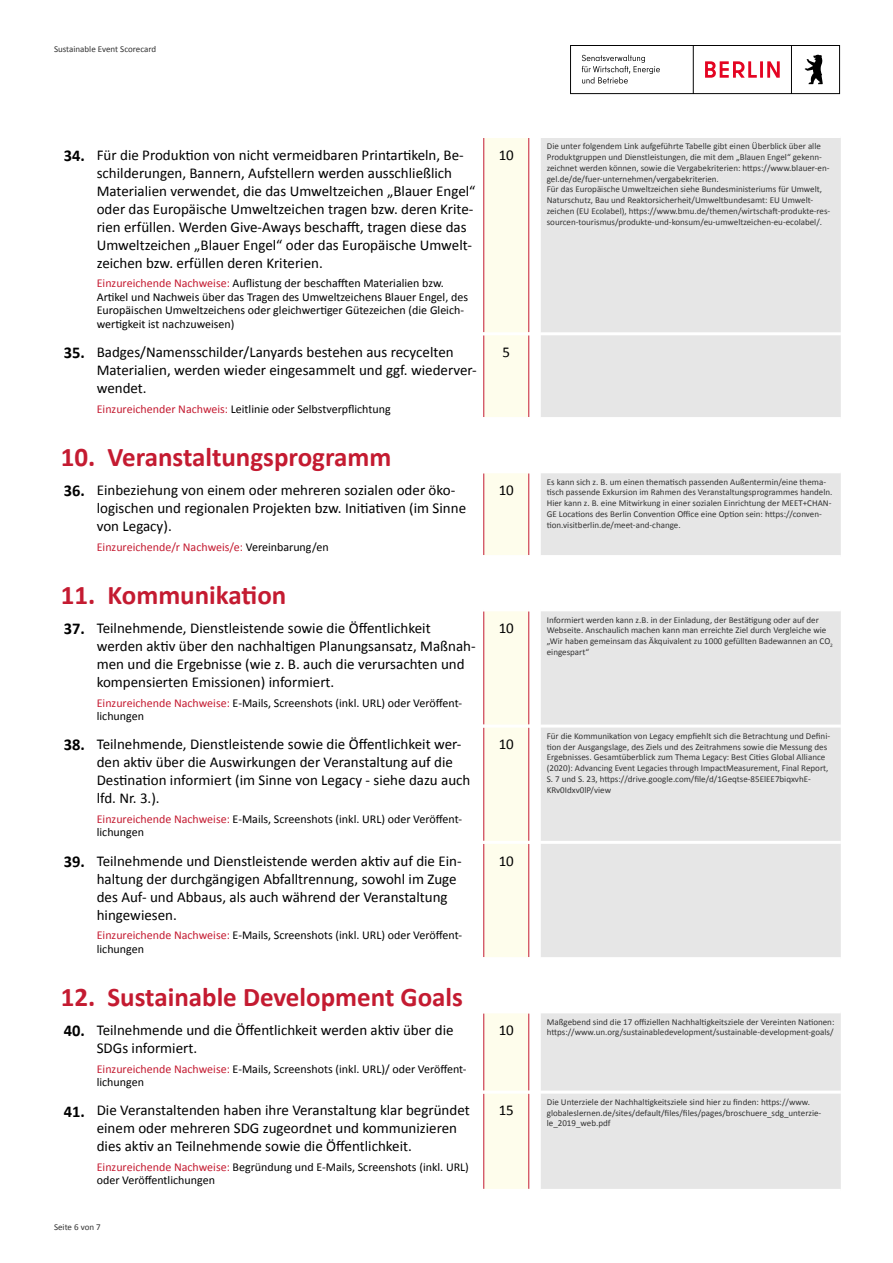
<style>
.page{position:relative;width:893px;height:1263px;background:#fff}
.page>*{position:absolute;margin:0;border:0;box-sizing:border-box;transform-origin:0 0}
.Ü1{font:700 27px "Calibri";color:#c41b31}
.Nummer{font:700 16.5px "Calibri";color:#000}
.Punkte{font:15px/18px "Calibri";color:#000}
.Nachweis{font:12px/13.5px "Calibri";color:#000}
.Nachweis-2{font:12px "Calibri";color:#c41b31}
.Hinweise{font:9px/10.8px "Calibri";color:#333}
.s1{color:#c41b31}
.s2{color:#000}
</style>
<div class="page">
<svg style="left:570px;top:45px;width:270px;height:49px"></svg>
<svg style="left:484px;top:138px;width:44px;height:1051px;fill:#fefdec"></svg>
<svg style="left:541px;top:138px;width:300px;height:1051px;background:#e9e9e9"></svg>
<hr style="left:483px;top:138px;width:1px;height:194px;background:#c41b31">
<hr style="left:528px;top:138px;width:1px;height:194px;background:#c41b31">
<hr style="left:483px;top:335px;width:1px;height:82px;background:#c41b31">
<hr style="left:528px;top:335px;width:1px;height:82px;background:#c41b31">
<hr style="left:483px;top:473px;width:1px;height:82px;background:#c41b31">
<hr style="left:528px;top:473px;width:1px;height:82px;background:#c41b31">
<hr style="left:483px;top:611px;width:1px;height:114px;background:#c41b31">
<hr style="left:528px;top:611px;width:1px;height:114px;background:#c41b31">
<hr style="left:483px;top:728px;width:1px;height:113px;background:#c41b31">
<hr style="left:528px;top:728px;width:1px;height:113px;background:#c41b31">
<hr style="left:483px;top:844px;width:1px;height:113px;background:#c41b31">
<hr style="left:528px;top:844px;width:1px;height:113px;background:#c41b31">
<hr style="left:483px;top:1013px;width:1px;height:78px;background:#c41b31">
<hr style="left:528px;top:1013px;width:1px;height:78px;background:#c41b31">
<hr style="left:483px;top:1094px;width:1px;height:95px;background:#c41b31">
<hr style="left:528px;top:1094px;width:1px;height:95px;background:#c41b31">
<hr style="left:484px;top:332px;width:45px;height:3px;background:#fff">
<hr style="left:541px;top:332px;width:300px;height:3px;background:#fff">
<hr style="left:484px;top:417px;width:45px;height:3px;background:#fff">
<hr style="left:541px;top:417px;width:300px;height:3px;background:#fff">
<hr style="left:484px;top:470px;width:45px;height:3px;background:#fff">
<hr style="left:541px;top:470px;width:300px;height:3px;background:#fff">
<hr style="left:484px;top:555px;width:45px;height:3px;background:#fff">
<hr style="left:541px;top:555px;width:300px;height:3px;background:#fff">
<hr style="left:484px;top:608px;width:45px;height:3px;background:#fff">
<hr style="left:541px;top:608px;width:300px;height:3px;background:#fff">
<hr style="left:484px;top:725px;width:45px;height:3px;background:#fff">
<hr style="left:541px;top:725px;width:300px;height:3px;background:#fff">
<hr style="left:484px;top:841px;width:45px;height:3px;background:#fff">
<hr style="left:541px;top:841px;width:300px;height:3px;background:#fff">
<hr style="left:484px;top:957px;width:45px;height:3px;background:#fff">
<hr style="left:541px;top:957px;width:300px;height:3px;background:#fff">
<hr style="left:484px;top:1010px;width:45px;height:3px;background:#fff">
<hr style="left:541px;top:1010px;width:300px;height:3px;background:#fff">
<hr style="left:484px;top:1091px;width:45px;height:3px;background:#fff">
<hr style="left:541px;top:1091px;width:300px;height:3px;background:#fff">
<p class="Hinweise" style="left:54px;top:43px;width:104px">Sustainable Event Scorecard</p>
<p class="Nummer" style="left:64px;top:144px;width:23px">34.</p>
<p class="Punkte" style="left:97px;top:145px;width:380px">Für die Produktion von nicht vermeidbaren Printartikeln, Be&shy;schilderungen, Bannern, Aufstellern werden ausschließlich Materialien verwendet, die das Umweltzeichen „Blauer Engel“ oder das Europäische Umweltzeichen tragen bzw. deren Krite&shy;rien erfüllen. Werden Give-Aways beschafft, tragen diese das Umweltzeichen „Blauer Engel“ oder das Europäische Umwelt&shy;zeichen bzw. erfüllen deren Kriterien.</p>
<p class="Nachweis" style="left:97px;top:276px;width:373px"><span class="s1">Einzureichende Nachweise:</span> Auflistung der beschafften Materialien bzw.<br>Artikel und Nachweis über das Tragen des Umweltzeichens Blauer Engel, des Europäischen Umweltzeichens oder gleichwertiger Gütezeichen (die Gleich&shy;wertigkeit ist nachzuweisen)</p>
<p class="Nummer" style="left:64px;top:341px;width:23px">35.</p>
<p class="Punkte" style="left:97px;top:343px;width:382px">Badges/Namensschilder/Lanyards bestehen aus recycelten<br>Materialien, werden wieder eingesammelt und ggf. wiederver&shy;wendet.</p>
<p class="Nachweis" style="left:97px;top:401px;width:295px"><span class="s1">Einzureichender Nachweis:</span> Leitlinie oder Selbstverpflichtung</p>
<p class="Ü1" style="left:61px;top:438px;width:332px">10. Veranstaltungsprogramm</p>
<p class="Nummer" style="left:64px;top:479px;width:23px">36.</p>
<p class="Punkte" style="left:97px;top:481px;width:371px">Einbeziehung von einem oder mehreren sozialen oder öko&shy;logischen und regionalen Projekten bzw. Initiativen (im Sinne von Legacy).</p>
<p class="Nachweis-2" style="left:97px;top:538px;width:233px">Einzureichende/r Nachweis/e: <span class="s2">Vereinbarung/en</span></p>
<p class="Ü1" style="left:61px;top:576px;width:227px">11. Kommunikation</p>
<p class="Nummer" style="left:64px;top:617px;width:23px">37.</p>
<p class="Punkte" style="left:97px;top:619px;width:380px">Teilnehmende, Dienstleistende sowie die Öffentlichkeit werden aktiv über den nachhaltigen Planungsansatz, Maßnah&shy;men und die Ergebnisse (wie z. B. auch die verursachten und kompensierten Emissionen) informiert.</p>
<p class="Nachweis" style="left:97px;top:695px;width:367px"><span class="s1">Einzureichende Nachweise:</span> E-Mails, Screenshots (inkl. URL) oder Veröffent&shy;lichungen</p>
<p class="Nummer" style="left:64px;top:733px;width:23px">38.</p>
<p class="Punkte" style="left:97px;top:735px;width:375px">Teilnehmende, Dienstleistende sowie die Öffentlichkeit wer&shy;den aktiv über die Auswirkungen der Veranstaltung auf die Destination informiert (im Sinne von Legacy - siehe dazu auch lfd. Nr. 3.).</p>
<p class="Nachweis" style="left:97px;top:812px;width:367px"><span class="s1">Einzureichende Nachweise:</span> E-Mails, Screenshots (inkl. URL) oder Veröffent&shy;lichungen</p>
<p class="Nummer" style="left:64px;top:849px;width:23px">39.</p>
<p class="Punkte" style="left:97px;top:851px;width:366px">Teilnehmende und Dienstleistende werden aktiv auf die Ein&shy;haltung der durchgängigen Abfalltrennung, sowohl im Zuge des Auf- und Abbaus, als auch während der Veranstaltung hingewiesen.</p>
<p class="Nachweis" style="left:97px;top:928px;width:367px"><span class="s1">Einzureichende Nachweise:</span> E-Mails, Screenshots (inkl. URL) oder Veröffent&shy;lichungen</p>
<p class="Ü1" style="left:61px;top:978px;width:404px">12. Sustainable Development Goals</p>
<p class="Nummer" style="left:64px;top:1019px;width:23px">40.</p>
<p class="Punkte" style="left:97px;top:1021px;width:358px">Teilnehmende und die Öffentlichkeit werden aktiv über die<br>SDGs informiert.</p>
<p class="Nachweis" style="left:97px;top:1061px;width:371px"><span class="s1">Einzureichende Nachweise:</span> E-Mails, Screenshots (inkl. URL)/ oder Veröffent&shy;lichungen</p>
<p class="Nummer" style="left:64px;top:1099px;width:23px">41.</p>
<p class="Punkte" style="left:97px;top:1101px;width:374px">Die Veranstaltenden haben ihre Veranstaltung klar begründet einem oder mehreren SDG zugeordnet und kommunizieren dies aktiv an Teilnehmende sowie die Öffentlichkeit.</p>
<p class="Nachweis" style="left:97px;top:1160px;width:374px"><span class="s1">Einzureichende Nachweise:</span> Begründung und E-Mails, Screenshots (inkl. URL) oder Veröffentlichungen</p>
<p class="Hinweise" style="left:54px;top:1221px;width:48px">Seite 6 von 7</p>
<p class="Punkte" style="left:499px;top:145px;width:17px">10</p>
<p class="Hinweise" style="left:547px;top:141px;width:285px">Die unter folgendem Link aufgeführte Tabelle gibt einen Überblick über alle Produktgruppen und Dienstleistungen, die mit dem „Blauen Engel“ gekenn&shy;zeichnet werden können, sowie die Vergabekriterien: https://www.blauer-en&shy;gel.de/de/fuer-unternehmen/vergabekriterien.<br>Für das Europäische Umweltzeichen siehe Bundesministeriums für Umwelt, Naturschutz, Bau und Reaktorsicherheit/Umweltbundesamt: EU Umwelt&shy;zeichen (EU Ecolabel), https://www.bmu.de/themen/wirtschaft-produkte-res&shy;sourcen-tourismus/produkte-und-konsum/eu-umweltzeichen-eu-ecolabel/.</p>
<p class="Punkte" style="left:502px;top:343px;width:9px">5</p>
<p class="Punkte" style="left:499px;top:481px;width:17px">10</p>
<p class="Hinweise" style="left:547px;top:476px;width:287px">Es kann sich z. B. um einen thematisch passenden Außentermin/eine thema&shy;tisch passende Exkursion im Rahmen des Veranstaltungsprogrammes handeln.<br>Hier kann z. B. eine Mitwirkung in einer sozialen Einrichtung der MEET+CHAN-GE Locations des Berlin Convention Office eine Option sein: https://conven&shy;tion.visitberlin.de/meet-and-change.</p>
<p class="Punkte" style="left:499px;top:619px;width:17px">10</p>
<p class="Hinweise" style="left:547px;top:614px;width:288px">Informiert werden kann z.B. in der Einladung, der Bestätigung oder auf der Webseite. Anschaulich machen kann man erreichte Ziel durch Vergleiche wie „Wir haben gemeinsam das Äkquivalent zu 1000 gefüllten Badewannen an CO<sub>2 </sub>eingespart“</p>
<p class="Punkte" style="left:499px;top:735px;width:17px">10</p>
<p class="Hinweise" style="left:547px;top:730px;width:285px">Für die Kommunikation von Legacy empfiehlt sich die Betrachtung und Defini&shy;tion der Ausgangslage, des Ziels und des Zeitrahmens sowie die Messung des Ergebnisses. Gesamtüberblick zum Thema Legacy: Best Cities Global Alliance (2020): Advancing Event Legacies through ImpactMeasurement, Final Report, S. 7 und S. 23, https://drive.google.com/file/d/1Geqtse-85ElEE7biqxvhE-KRv0Idxv0lP/view</p>
<p class="Punkte" style="left:499px;top:851px;width:17px">10</p>
<p class="Punkte" style="left:499px;top:1021px;width:17px">10</p>
<p class="Hinweise" style="left:547px;top:1016px;width:289px">Maßgebend sind die 17 offiziellen Nachhaltigkeitsziele der Vereinten Nationen: https://www.un.org/sustainabledevelopment/sustainable-development-goals/</p>
<p class="Punkte" style="left:499px;top:1101px;width:17px">15</p>
<p class="Hinweise" style="left:547px;top:1096px;width:276px">Die Unterziele der Nachhaltigkeitsziele sind hier zu finden: https://www. globaleslernen.de/sites/default/files/files/pages/broschuere_sdg_unterzie&shy;le_2019_web.pdf</p>
</div>
